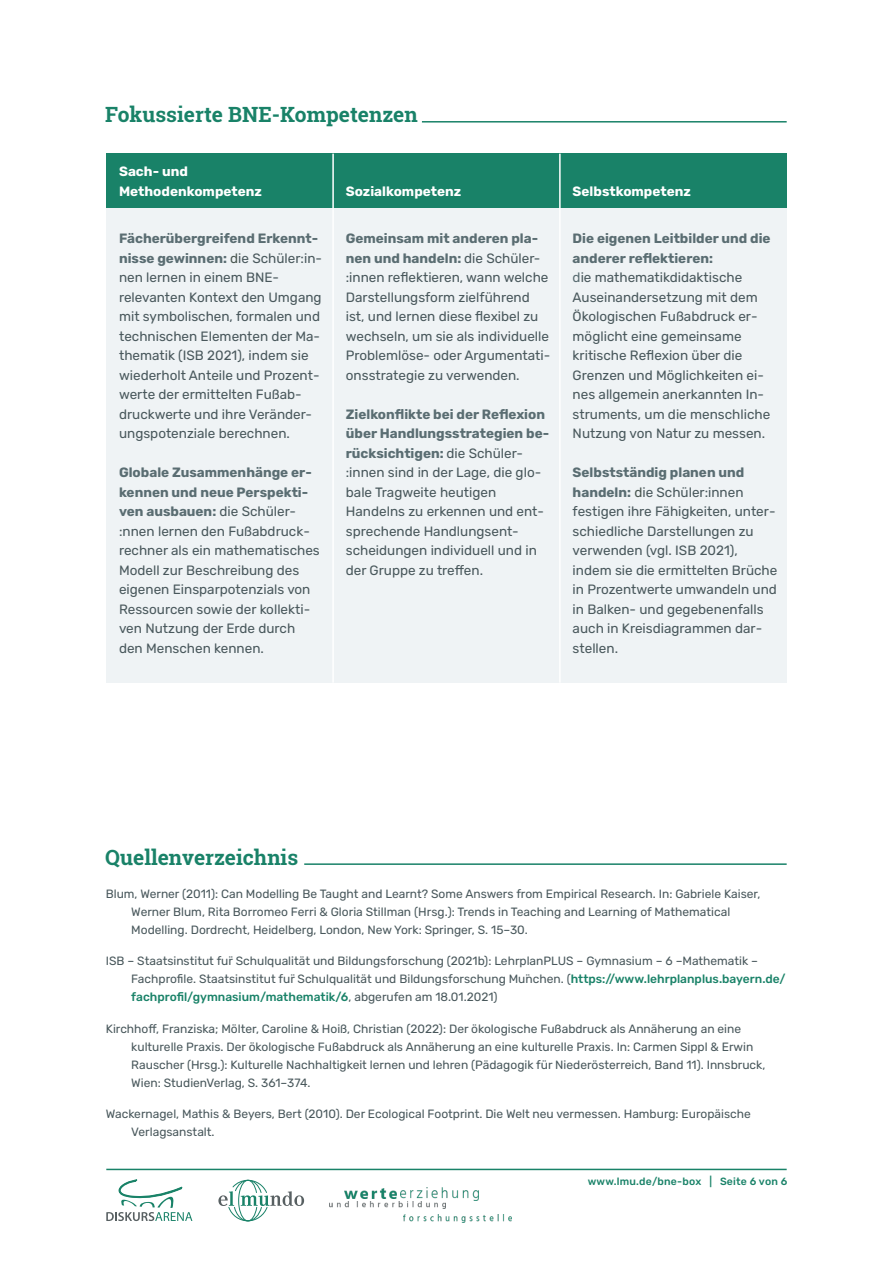
<style>
.page{position:relative;width:893px;height:1263px;background:#fff}
.page>*{position:absolute;margin:0;border:0;box-sizing:border-box;transform-origin:0 0}
.t1{font:700 21px "Roboto Slab";color:#198268}
.t2{font:13.5px/19.5px "Rubik";color:#49585c}
.t3{font:700 13.5px/19.5px "Rubik";color:#fff}
.t4{font:12px/18px "Rubik";color:#49585c}
.t5{font:500 10.5px "Rubik";letter-spacing:.02em;color:#198268}
.s1{font-weight:700;color:#5a6d72}
.s2{color:#4a5751}
.s3{color:#5a6d72}
.s4{font-weight:500;color:#198268}
</style>
<div class="page">
<div style="left:106px;top:154px;width:681px;height:54px;background:#198268"></div>
<div style="left:106px;top:208px;width:681px;height:475px;background:#eff3f5"></div>
<hr style="left:332px;top:154px;width:2px;height:529px;background:#fff">
<hr style="left:559px;top:154px;width:2px;height:529px;background:#fff">
<hr style="left:422px;top:121px;width:365px;height:2px;background:#198268">
<hr style="left:304px;top:863px;width:483px;height:2px;background:#198268">
<hr style="left:106px;top:1169px;width:681px;height:1px;background:#198268">
<svg style="left:106px;top:1180px;width:86px;height:41px"></svg>
<svg style="left:218px;top:1180px;width:86px;height:41px"></svg>
<img style="left:329px;top:1190px;width:183px;height:33px">
<img style="left:403px;top:1215px;width:108px;height:7px">
<img style="left:330px;top:1201px;width:115px;height:8px">
<img style="left:400px;top:1187px;width:78px;height:14px">
<img style="left:344px;top:1188px;width:53px;height:10px">
<h1 class="t1" style="left:105px;top:100px;width:314px">Fokussierte BNE-Kompetenzen</h1>
<p class="t3" style="left:119px;top:162px;width:144px">Sach- und<br>Methodenkompetenz</p>
<p class="t2" style="left:119px;top:229px;width:204px"><span class="s1">Fächerübergreifend Erkennt&shy;nisse gewinnen:</span> <span class="s2">d</span>ie Schüler:in&shy;nen lernen in einem BNE&shy;relevanten Kontext den Umgang mit symbolischen, formalen und technischen Elementen der Ma&shy;thematik (ISB 2021), indem sie wiederholt Anteile und Prozent&shy;werte der ermittelten Fußab&shy;druckwerte und ihre Veränder&shy;ungspotenziale berechnen.</p>
<p class="t2" style="left:119px;top:463px;width:202px"><span class="s1">Globale Zusammenhänge er&shy;kennen und neue Perspekti&shy;ven ausbauen:</span> die Schüler-:nnen lernen den Fußabdruck&shy;rechner als ein mathematisches<br>Modell zur Beschreibung des eigenen Einsparpotenzials von<br>Ressourcen sowie der kollekti&shy;ven Nutzung der Erde durch den Menschen kennen.</p>
<p class="t3" style="left:346px;top:181px;width:117px">Sozialkompetenz</p>
<p class="t3" style="left:573px;top:181px;width:120px">Selbstkompetenz</p>
<p class="t2" style="left:346px;top:229px;width:206px"><span class="s1">Gemeinsam mit anderen pla&shy;nen und handeln:</span> die Schüler-:innen reflektieren, wann welche<br>Darstellungsform zielführend ist, und lernen diese flexibel zu wechseln, um sie als individuelle<br>Problemlöse- oder Argumentati&shy;onsstrategie zu verwenden.</p>
<p class="t2" style="left:346px;top:404px;width:205px"><span class="s1">Zielkonflikte bei der Reflexion über Handlungsstrategien be&shy;rücksichtigen:</span> die Schüler-:innen sind in der Lage, die glo&shy;bale Tragweite heutigen<br>Handelns zu erkennen und ent&shy;sprechende Handlungsent&shy;scheidungen individuell und in der Gruppe zu treffen.</p>
<p class="t2" style="left:573px;top:229px;width:199px"><span class="s1">Die eigenen Leitbilder und die anderer reflektieren:<br></span><span class="s3">d</span>ie mathematikdidaktische<br>Auseinandersetzung mit dem<br>Ökologischen Fußabdruck er&shy;möglicht eine gemeinsame kritische Reflexion über die<br>Grenzen und Möglichkeiten ei&shy;nes allgemein anerkannten In&shy;struments, um die menschliche<br>Nutzung von Natur zu messen.</p>
<p class="t2" style="left:573px;top:463px;width:206px"><span class="s1">Selbstständig planen und handeln:</span> <span class="s2">d</span>ie Schüler:innen festigen ihre Fähigkeiten, unter&shy;schiedliche Darstellungen zu verwenden (vgl. ISB 2021), indem sie die ermittelten Brüche in Prozentwerte umwandeln und in Balken- und gegebenenfalls auch in Kreisdiagrammen dar&shy;stellen.</p>
<h1 class="t1" style="left:105px;top:843px;width:195px">Quellenverzeichnis</h1>
<p class="t4" style="left:131px;top:884px;width:631px;text-indent:-26px">Blum, Werner (2011): Can Modelling Be Taught and Learnt? Some Answers from Empirical Research. In: Gabriele Kaiser,<br>Werner Blum, Rita Borromeo Ferri &amp; Gloria Stillman (Hrsg.): Trends in Teaching and Learning of Mathematical<br>Modelling. Dordrecht, Heidelberg, London, New York: Springer, S. 15–30.</p>
<p class="t4" style="left:131px;top:952px;width:656px;text-indent:-26px">ISB – Staatsinstitut für Schulqualität und Bildungsforschung (2021b): LehrplanPLUS – Gymnasium – 6 –Mathematik –<br>Fachprofile. Staatsinstitut für Schulqualität und Bildungsforschung München. (<span class="s4">https://www.lehrplanplus.bayern.de/ fachprofil/gymnasium/mathematik/6</span>, abgerufen am 18.01.2021)</p>
<p class="t4" style="left:131px;top:1019px;width:636px;text-indent:-26px">Kirchhoff, Franziska; Mölter, Caroline &amp; Hoiß, Christian (2022): Der ökologische Fußabdruck als Annäherung an eine kulturelle Praxis. Der ökologische Fußabdruck als Annäherung an eine kulturelle Praxis. In: Carmen Sippl &amp; Erwin Rauscher (Hrsg.): Kulturelle Nachhaltigkeit lernen und lehren (Pädagogik für Niederösterreich, Band 11). Innsbruck, Wien: StudienVerlag, S. 361–374.</p>
<p class="t4" style="left:131px;top:1105px;width:621px;text-indent:-26px">Wackernagel, Mathis &amp; Beyers, Bert (2010). Der Ecological Footprint. Die Welt neu vermessen. Hamburg: Europäische<br>Verlagsanstalt.</p>
<p class="t5" style="left:588px;top:1175px;width:201px">www.lmu.de/bne-box | Seite 6 von 6</p>
</div>
